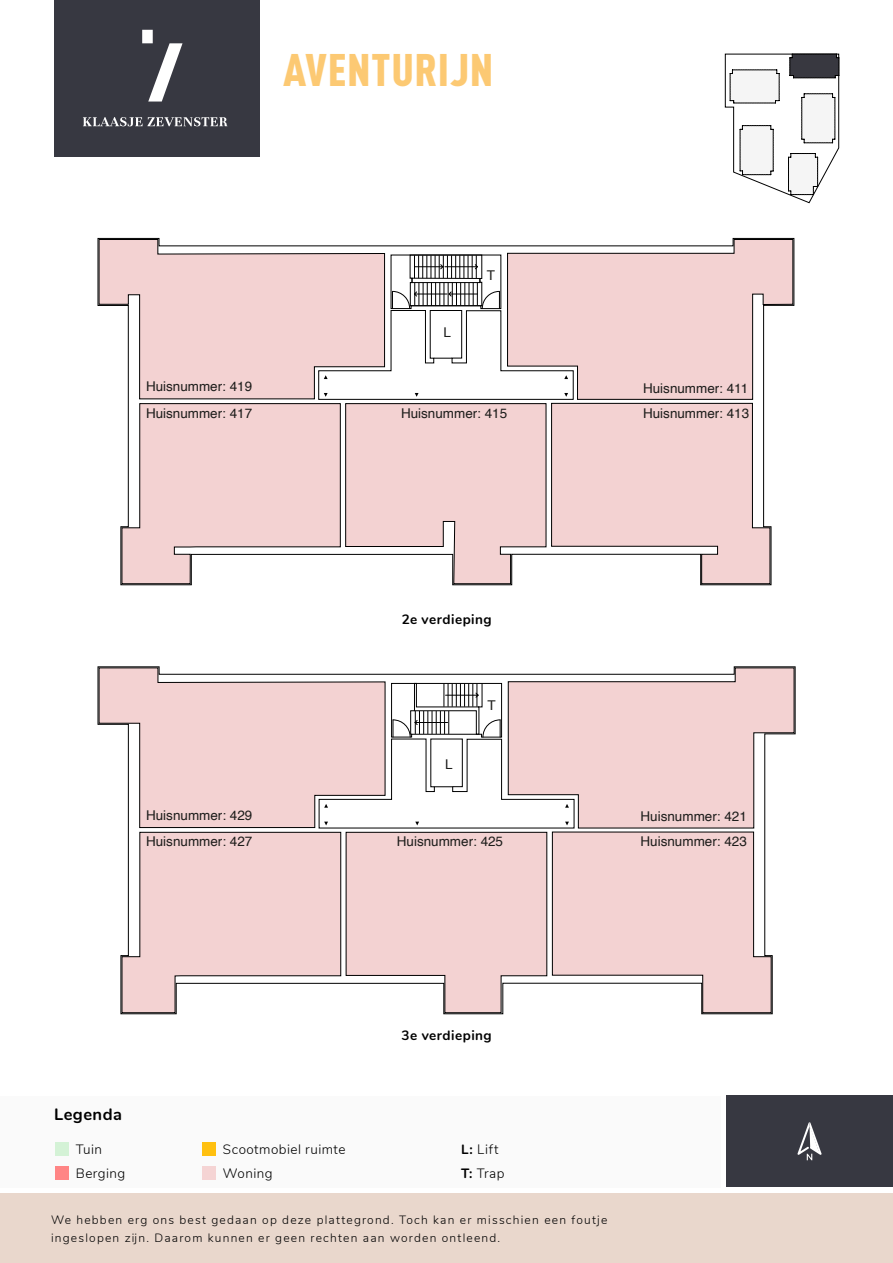
<style>
.page{position:relative;width:893px;height:1263px;background:#fff}
.page>*{position:absolute;margin:0;border:0;box-sizing:border-box;transform-origin:0 0}
.t1{font:900 condensed 45px "DIN Pro";letter-spacing:.015em;color:#fcc973}
.t2{font:700 16.5px "Nunito";letter-spacing:.03em;color:#000}
.t3{font:13.5px "Helvetica";color:#1d1d1b}
.t4{font:300 13.5px/24px "Nunito";letter-spacing:.03em;color:#000}
.t5{font:700 13.5px "Nunito";letter-spacing:.035em;color:#000}
.t6{font:300 12px/18px "Nunito";letter-spacing:.1em;color:#000}
.s1{font-weight:700}
</style>
<div class="page">
<div style="left:0;top:1193px;width:893px;height:70px;background:#e9d7cc"></div>
<div style="left:0;top:1095px;width:721px;height:92px;background:#fafafa"></div>
<div style="left:54px;top:0;width:205px;height:156px;background:#373841"></div>
<svg style="left:142px;top:30px;width:41px;height:72px"></svg>
<svg style="left:83px;top:117px;width:144px;height:9px"></svg>
<div style="left:726px;top:1095px;width:167px;height:92px;background:#373841"></div>
<svg style="left:797px;top:1122px;width:25px;height:38px"></svg>
<svg style="left:98px;top:666px;width:697px;height:348px"></svg>
<svg style="left:99px;top:667px;width:286px;height:161px"></svg>
<svg style="left:508px;top:667px;width:286px;height:161px"></svg>
<svg style="left:122px;top:683px;width:649px;height:330px"></svg>
<svg style="left:725px;top:54px;width:115px;height:149px"></svg>
<svg style="left:98px;top:238px;width:696px;height:347px"></svg>
<svg style="left:99px;top:239px;width:286px;height:160px"></svg>
<svg style="left:507px;top:239px;width:286px;height:161px"></svg>
<svg style="left:122px;top:255px;width:648px;height:329px"></svg>
<div style="left:55px;top:1142px;width:13px;height:13px;background:#d4f2d6"></div>
<div style="left:55px;top:1167px;width:13px;height:13px;background:#ff8585"></div>
<div style="left:203px;top:1167px;width:13px;height:13px;background:#f5d4d4"></div>
<div style="left:202px;top:1142px;width:13px;height:13px;background:#ffc010"></div>
<h1 class="t1" style="left:283px;top:35px;width:212px">AVENTURIJN</h1>
<p class="t3" style="left:443px;top:322px;width:9px">L</p>
<p class="t3" style="left:487px;top:265px;width:10px">T</p>
<p class="t3" style="left:146px;top:376px;width:108px">Huisnummer: 419</p>
<p class="t3" style="left:643px;top:377px;width:107px">Huisnummer: 411</p>
<p class="t3" style="left:146px;top:402px;width:108px">Huisnummer: 417</p>
<p class="t3" style="left:401px;top:402px;width:108px">Huisnummer: 415</p>
<p class="t3" style="left:643px;top:402px;width:108px">Huisnummer: 413</p>
<p class="t5" style="left:402px;top:609px;width:92px">2e verdieping</p>
<p class="t3" style="left:445px;top:754px;width:9px">L</p>
<p class="t3" style="left:488px;top:695px;width:10px">T</p>
<p class="t3" style="left:146px;top:804px;width:108px">Huisnummer: 429</p>
<p class="t3" style="left:640px;top:806px;width:108px">Huisnummer: 421</p>
<p class="t3" style="left:146px;top:831px;width:108px">Huisnummer: 427</p>
<p class="t3" style="left:397px;top:831px;width:108px">Huisnummer: 425</p>
<p class="t3" style="left:640px;top:831px;width:108px">Huisnummer: 423</p>
<p class="t2" style="left:54px;top:1102px;width:69px">Legenda</p>
<p class="t4" style="left:76px;top:1136px;width:51px">Tuin<br>Berging</p>
<p class="t4" style="left:223px;top:1136px;width:124px">Scootmobiel ruimte<br>Woning</p>
<p class="t5" style="left:402px;top:1025px;width:92px">3e verdieping</p>
<p class="t4" style="left:461px;top:1136px;width:45px"><span class="s1">L:</span> Lift<br><span class="s1">T:</span> Trap</p>
<p class="t6" style="left:51px;top:1210px;width:558px">We hebben erg ons best gedaan op deze plattegrond. Toch kan er misschien een foutje ingeslopen zijn. Daarom kunnen er geen rechten aan worden ontleend.</p>
</div>
